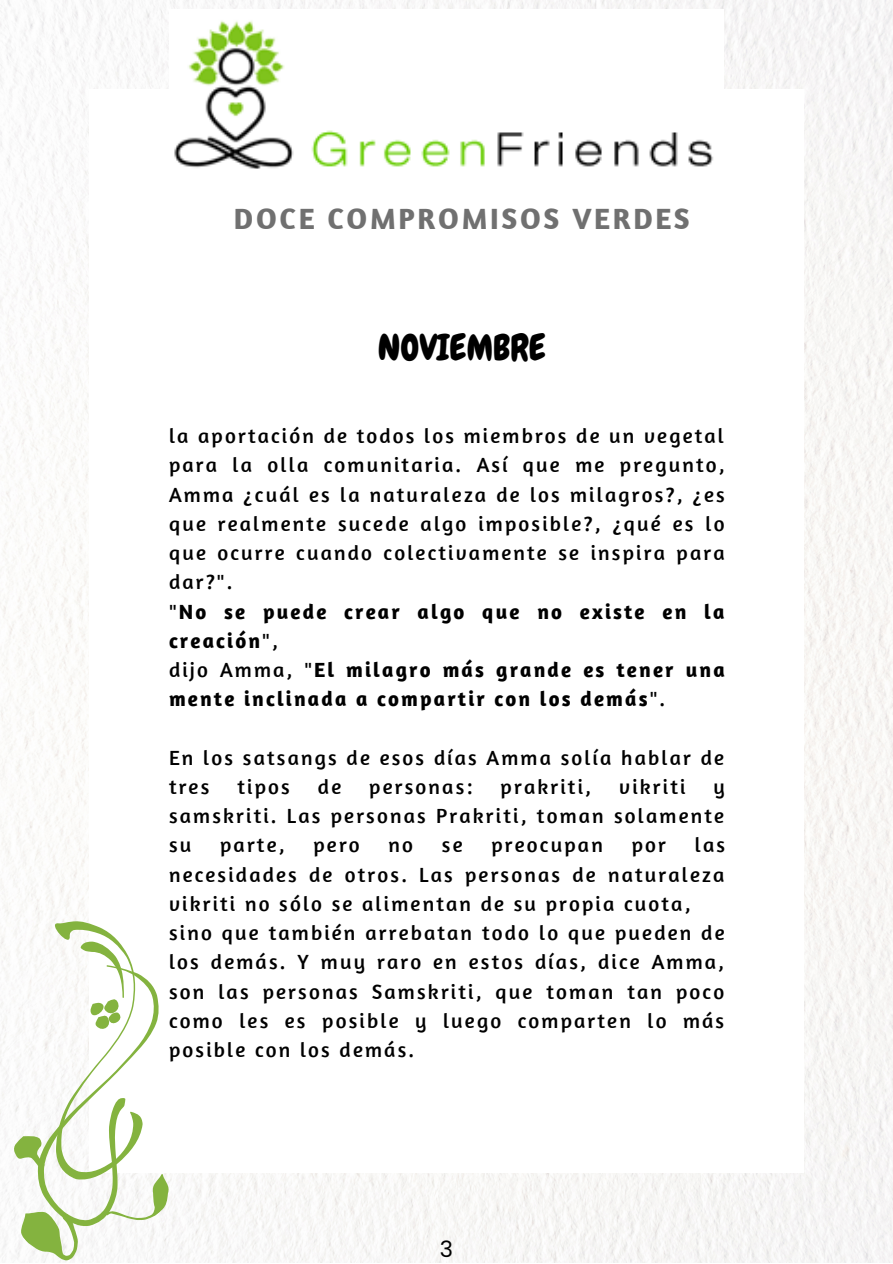
<style>
.page{position:relative;width:893px;height:1264px;background:#fff}
.page>*{position:absolute;margin:0;border:0;box-sizing:border-box;transform-origin:0 0}
.t1{font:36px "Chewy";color:#000}
.t2{font:700 30px "Amaranth";letter-spacing:.09em;color:#707070}
.t3{font:22.5px "Poppins";color:#000}
.t4{font:21px/29.2px "Amaranth";letter-spacing:.105em;color:#000;text-align:justify}
.t5{font:700 21px/29.2px "Amaranth";letter-spacing:.105em;color:#000}
.s1{font-weight:400}
</style>
<div class="page">
<img style="left:0;top:0;width:892px;height:1262px">
<div style="left:89px;top:89px;width:714px;height:1083px;background:#fff"></div>
<img style="left:169px;top:10px;width:554px;height:158px">
<svg style="left:0;top:893px;width:108px;height:57px"></svg>
<svg style="left:0;top:950px;width:248px;height:290px"></svg>
<svg style="left:12px;top:1192px;width:79px;height:70px"></svg>
<svg style="left:104px;top:1167px;width:76px;height:73px"></svg>
<svg style="left:8px;top:1128px;width:48px;height:49px"></svg>
<svg style="left:79px;top:932px;width:61px;height:101px"></svg>
<p class="t2" style="left:234px;top:200px;width:457px">DOCE COMPROMISOS VERDES</p>
<p class="t1" style="left:378px;top:324px;width:169px">NOVIEMBRE</p>
<p class="t4" style="left:169px;top:420px;width:557px">la aportación de todos los miembros de un vegetal para la olla comunitaria. Así que me pregunto, Amma ¿cuál es la naturaleza de los milagros?, ¿es que realmente sucede algo imposible?, ¿qué es lo que ocurre cuando colectivamente se inspira para dar?".</p>
<p class="t5" style="left:169px;top:596px;width:557px"><span class="s1">"</span>No se puede crear algo que no existe en la creación<span class="s1">",</span></p>
<p class="t5" style="left:169px;top:654px;width:557px"><span class="s1">dijo Amma, "</span>El milagro más grande es tener una mente inclinada a compartir con los demás<span class="s1">".</span></p>
<p class="t4" style="left:169px;top:742px;width:556px">En los satsangs de esos días Amma solía hablar de tres</p>
<p class="t4" style="left:237px;top:771px;width:54px">tipos</p>
<p class="t4" style="left:318px;top:771px;width:25px">de</p>
<p class="t4" style="left:369px;top:771px;width:105px">personas:</p>
<p class="t4" style="left:500px;top:771px;width:92px">prakriti,</p>
<p class="t4" style="left:619px;top:771px;width:68px">vikriti</p>
<p class="t4" style="left:169px;top:771px;width:557px;text-indent:544px">y samskriti. Las personas Prakriti, toman solamente su</p>
<p class="t4" style="left:169px;top:830px;width:557px;text-indent:525px">las necesidades de otros. Las personas de naturaleza vikriti no sólo se alimentan de su propia cuota,</p>
<p class="t4" style="left:169px;top:917px;width:557px">sino que también arrebatan todo lo que pueden de los demás. Y muy raro en estos días, dice Amma, son las personas Samskriti, que toman tan poco como les es posible y luego comparten lo más posible con los demás.</p>
<p class="t4" style="left:220px;top:830px;width:66px">parte,</p>
<p class="t4" style="left:313px;top:830px;width:48px">pero</p>
<p class="t4" style="left:388px;top:830px;width:26px">no</p>
<p class="t4" style="left:442px;top:830px;width:22px">se</p>
<p class="t4" style="left:491px;top:830px;width:113px">preocupan</p>
<p class="t4" style="left:631px;top:830px;width:36px">por</p>
<p class="t3" style="left:439px;top:1233px;width:15px">3</p>
</div>
